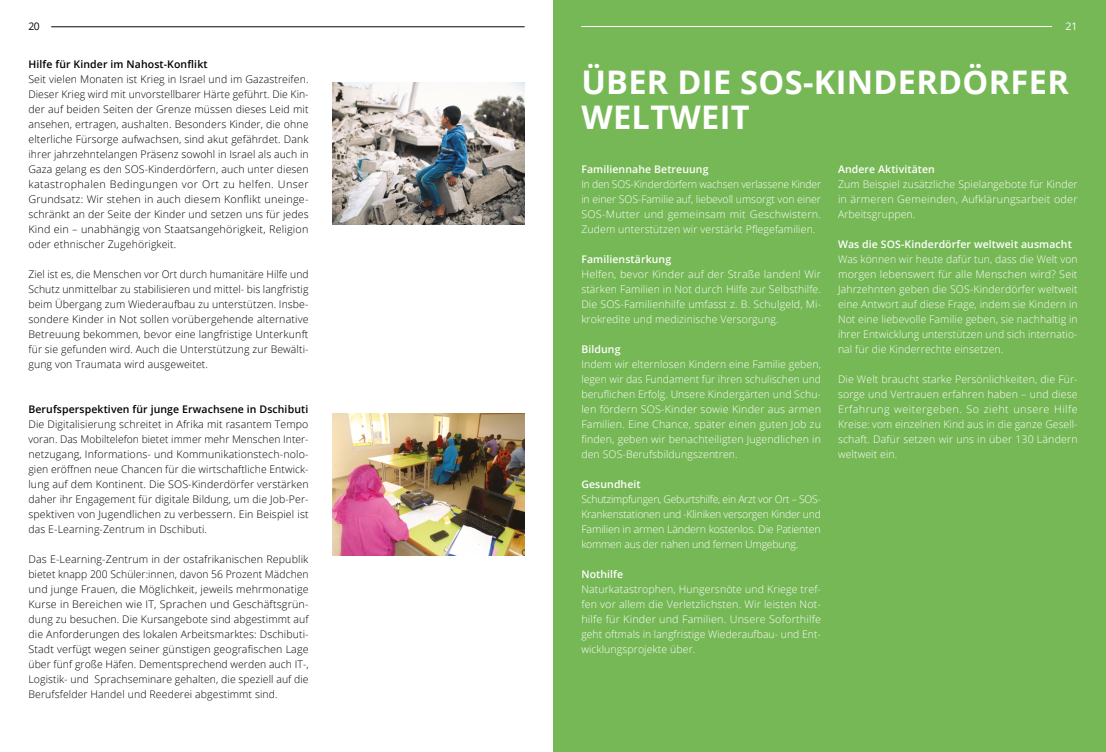
<style>
.page{position:relative;width:1106px;height:752px;background:#fff}
.page>*{position:absolute;margin:0;border:0;box-sizing:border-box;transform-origin:0 0}
.HL{font:700 32.5px/34.5px "Open Sans";letter-spacing:.01em;color:#fff}
.Body{font:300 10.5px/15px "Open Sans";letter-spacing:.01em;color:#000;text-align:justify}
.Body_-_weiß{font:300 10.5px/15px "Open Sans";letter-spacing:.01em;color:#fff;text-align:justify}
.SL_-_weiß{font:600 10.5px "Open Sans";letter-spacing:.01em;color:#fff}
.Body-2{font:600 10.5px "Open Sans";letter-spacing:.01em;color:#000}
.Body_-_weiß-2{font:600 10.5px "Open Sans";letter-spacing:.01em;color:#fff}
.t1{font:10.5px "Open Sans";color:#060504}
.Body-3{font:10.5px "Open Sans";color:#fff}
</style>
<div class="page">
<img style="left:332px;top:83px;width:192px;height:141px">
<img style="left:332px;top:413px;width:192px;height:141px">
<div style="left:553px;top:0;width:553px;height:751px;background:#76b856"></div>
<hr style="left:51px;top:27px;width:473px;height:1px;background:#060504">
<hr style="left:581px;top:26px;width:471px;height:1px;background:#fff">
<p class="t1" style="left:28px;top:19px;width:13px">20</p>
<p class="Body-3" style="left:1065px;top:19px;width:14px">21</p>
<p class="Body-2" style="left:28px;top:57px;width:181px">Hilfe für Kinder im Nahost-Konflikt</p>
<p class="Body" style="left:28px;top:71px;width:282px">Seit vielen Monaten ist Krieg in Israel und im Gazastreifen.<br>Dieser Krieg wird mit unvorstellbarer Härte geführt. Die Kin&shy;der auf beiden Seiten der Grenze müssen dieses Leid mit ansehen, ertragen, aushalten. Besonders Kinder, die ohne elterliche Fürsorge aufwachsen, sind akut gefährdet. Dank ihrer jahrzehntelangen Präsenz sowohl in Israel als auch in Gaza gelang es den SOS-Kinderdörfern, auch unter diesen katastrophalen Bedingungen vor Ort zu helfen. Unser Grundsatz: Wir stehen in auch diesem Konflikt uneinge&shy;schränkt an der Seite der Kinder und setzen uns für jedes Kind ein – unabhängig von Staatsangehörigkeit, Religion oder ethnischer Zugehörigkeit.</p>
<p class="Body" style="left:28px;top:266px;width:282px">Ziel ist es, die Menschen vor Ort durch humanitäre Hilfe und Schutz unmittelbar zu stabilisieren und mittel- bis langfristig beim Übergang zum Wiederaufbau zu unterstützen. Insbe&shy;sondere Kinder in Not sollen vorübergehende alternative Betreuung bekommen, bevor eine langfristige Unterkunft für sie gefunden wird. Auch die Unterstützung zur Bewälti&shy;gung von Traumata wird ausgeweitet.</p>
<p class="Body-2" style="left:28px;top:402px;width:281px">Berufsperspektiven für junge Erwachsene in Dschibuti</p>
<p class="Body" style="left:28px;top:416px;width:282px">Die Digitalisierung schreitet in Afrika mit rasantem Tempo voran. Das Mobiltelefon bietet immer mehr Menschen Inter&shy;netzugang, Informations- und Kommunikationstech-nolo&shy;gien eröffnen neue Chancen für die wirtschaftliche Entwick&shy;lung auf dem Kontinent. Die SOS-Kinderdörfer verstärken daher ihr Engagement für digitale Bildung, um die Job-Per&shy;spektiven von Jugendlichen zu verbessern. Ein Beispiel ist das E-Learning-Zentrum in Dschibuti.</p>
<p class="Body" style="left:28px;top:551px;width:282px">Das E-Learning-Zentrum in der ostafrikanischen Republik bietet knapp 200 Schüler:innen, davon 56 Prozent Mädchen und junge Frauen, die Möglichkeit, jeweils mehrmonatige Kurse in Bereichen wie IT, Sprachen und Geschäftsgrün&shy;dung zu besuchen. Die Kursangebote sind abgestimmt auf die Anforderungen des lokalen Arbeitsmarktes: Dschibuti-Stadt verfügt wegen seiner günstigen geografischen Lage über fünf große Häfen. Dementsprechend werden auch IT-, Logistik- und Sprachseminare gehalten, die speziell auf die Berufsfelder Handel und Reederei abgestimmt sind.</p>
<p class="HL" style="left:581px;top:64px;width:489px">ÜBER DIE SOS-KINDERDÖRFER<br>WELTWEIT</p>
<p class="SL_-_weiß" style="left:581px;top:162px;width:129px">Familiennahe Betreuung</p>
<p class="Body_-_weiß" style="left:581px;top:176px;width:241px">In den SOS-Kinderdörfern wachsen verlassene Kinder in einer SOS-Familie auf, liebevoll umsorgt von einer SOS-Mutter und gemeinsam mit Geschwistern.<br>Zudem unterstützen wir verstärkt Pflegefamilien.</p>
<p class="SL_-_weiß" style="left:581px;top:252px;width:91px">Familienstärkung</p>
<p class="Body_-_weiß" style="left:581px;top:266px;width:241px;text-align:left">Helfen, bevor Kinder auf der Straße landen! Wir stärken Familien in Not durch Hilfe zur Selbsthilfe.<br>Die SOS-Familienhilfe umfasst z. B. Schulgeld, Mi-- krokredite und medizinische Versorgung.</p>
<p class="Body_-_weiß-2" style="left:581px;top:342px;width:41px">Bildung</p>
<p class="Body_-_weiß" style="left:581px;top:356px;width:241px">Indem wir elternlosen Kindern eine Familie geben, legen wir das Fundament für ihren schulischen und beruflichen Erfolg. Unsere Kindergärten und Schu&shy;len fördern SOS-Kinder sowie Kinder aus armen Familien. Eine Chance, später einen guten Job zu finden, geben wir benachteiligten Jugendlichen in den SOS-Berufsbildungszentren.</p>
<p class="SL_-_weiß" style="left:581px;top:477px;width:61px">Gesundheit</p>
<p class="Body_-_weiß" style="left:581px;top:491px;width:241px">Schutzimpfungen, Geburtshilfe, ein Arzt vor Ort – SOS-Krankenstationen und -Kliniken versorgen Kinder und Familien in armen Ländern kostenlos. Die Patienten kommen aus der nahen und fernen Umgebung.</p>
<p class="SL_-_weiß" style="left:581px;top:567px;width:43px">Nothilfe</p>
<p class="Body_-_weiß" style="left:581px;top:581px;width:241px">Naturkatastrophen, Hungersnöte und Kriege tref&shy;fen vor allem die Verletzlichsten. Wir leisten Not&shy;hilfe für Kinder und Familien. Unsere Soforthilfe geht oftmals in langfristige Wiederaufbau- und Ent&shy;wicklungsprojekte über.</p>
<p class="SL_-_weiß" style="left:838px;top:162px;width:98px">Andere Aktivitäten</p>
<p class="Body_-_weiß" style="left:838px;top:176px;width:241px">Zum Beispiel zusätzliche Spielangebote für Kinder in ärmeren Gemeinden, Aufklärungsarbeit oder Arbeitsgruppen.</p>
<p class="SL_-_weiß" style="left:838px;top:237px;width:235px">Was die SOS-Kinderdörfer weltweit ausmacht</p>
<p class="Body_-_weiß" style="left:838px;top:251px;width:241px">Was können wir heute dafür tun, dass die Welt von morgen lebenswert für alle Menschen wird? Seit Jahrzehnten geben die SOS-Kinderdörfer weltweit eine Antwort auf diese Frage, indem sie Kindern in Not eine liebevolle Familie geben, sie nachhaltig in ihrer Entwicklung unterstützen und sich internatio&shy;nal für die Kinderrechte einsetzen.</p>
<p class="Body_-_weiß" style="left:838px;top:371px;width:241px">Die Welt braucht starke Persönlichkeiten, die Für&shy;sorge und Vertrauen erfahren haben – und diese Erfahrung weitergeben. So zieht unsere Hilfe Kreise: vom einzelnen Kind aus in die ganze Gesell&shy;schaft. Dafür setzen wir uns in über 130 Ländern weltweit ein.</p>
</div>
